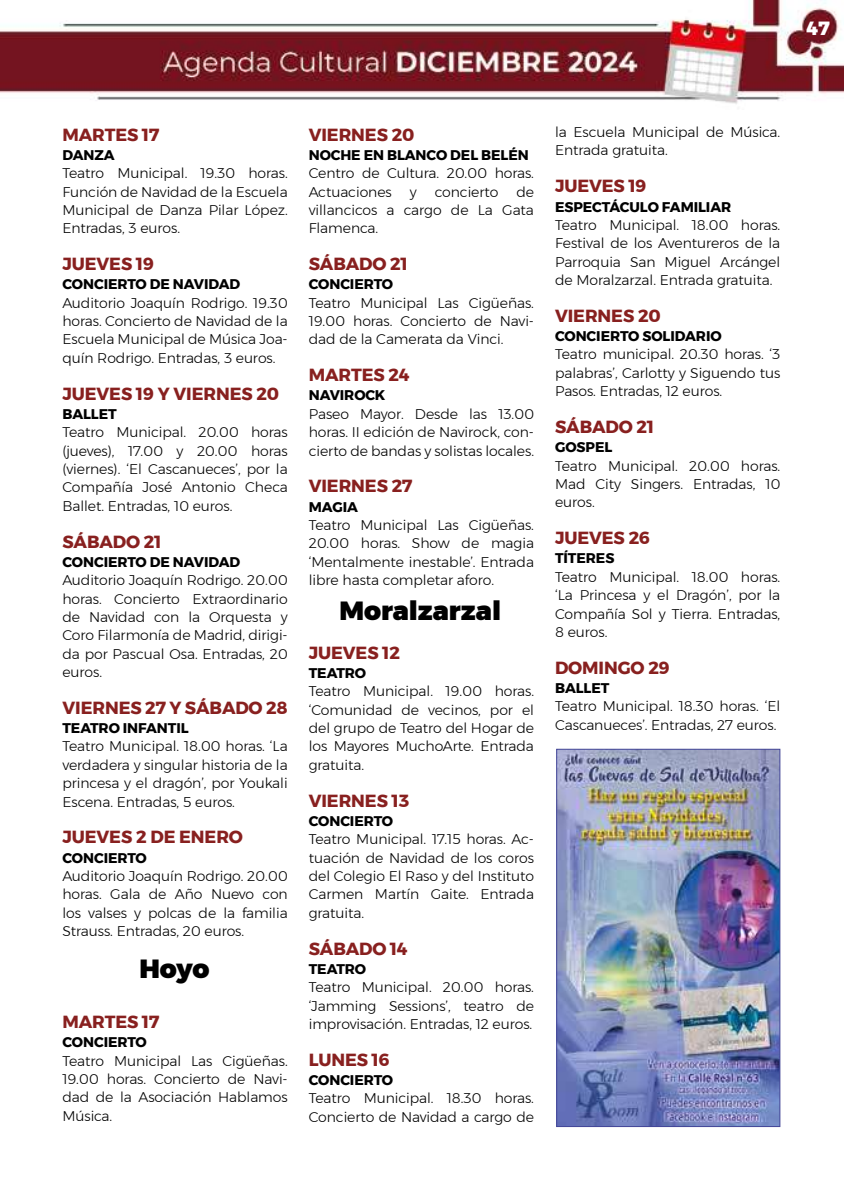
<style>
.page{position:relative;width:844px;height:1191px;background:#fff}
.page>*{position:absolute;margin:0;border:0;box-sizing:border-box;transform-origin:0 0}
.t1{font:900 26.25px "Montserrat";color:#000}
.t2{font:800 19.07px "Montserrat";color:#fff}
.t3{font:700 17.5px "Montserrat";letter-spacing:-.005em;color:#88201f}
.t4{font:300 14px/18.4px "Montserrat";letter-spacing:-.005em;color:#000;text-align:justify}
.t5{font:700 14px "Montserrat";letter-spacing:-.005em;color:#000}
</style>
<div class="page">
<img style="left:0;top:0;width:843px;height:104px">
<img style="left:558px;top:751px;width:220px;height:374px">
<div style="left:556px;top:749px;width:224px;height:378px;border:1px solid #444798"></div>
<h2 class="t2" style="left:806px;top:12px;width:24px">47</h2>
<p class="t3" style="left:62px;top:120px;width:99px">MARTES 17</p>
<p class="t5" style="left:62px;top:144px;width:54px">DANZA</p>
<p class="t4" style="left:62px;top:164px;width:227px">Teatro Municipal. 19.30 horas.<br>Función de Navidad de la Escuela Municipal de Danza Pilar López.<br>Entradas, 3 euros.</p>
<p class="t3" style="left:62px;top:250px;width:93px">JUEVES 19</p>
<p class="t5" style="left:62px;top:273px;width:179px">CONCIERTO DE NAVIDAD</p>
<p class="t4" style="left:62px;top:293px;width:227px">Auditorio Joaquín Rodrigo. 19.30 horas. Concierto de Navidad de la Escuela Municipal de Música Joa&shy;quín Rodrigo. Entradas, 3 euros.</p>
<p class="t3" style="left:62px;top:379px;width:218px">JUEVES 19 Y VIERNES 20</p>
<p class="t5" style="left:62px;top:403px;width:56px">BALLET</p>
<p class="t4" style="left:62px;top:423px;width:227px">Teatro Municipal. 20.00 horas (jueves), 17.00 y 20.00 horas (viernes). ‘El Cascanueces’, por la Compañía José Antonio Checa Ballet. Entradas, 10 euros.</p>
<p class="t3" style="left:62px;top:527px;width:100px">SÁBADO 21</p>
<p class="t5" style="left:62px;top:550px;width:179px">CONCIERTO DE NAVIDAD</p>
<p class="t4" style="left:62px;top:571px;width:227px">Auditorio Joaquín Rodrigo. 20.00 horas. Concierto Extraordinario de Navidad con la Orquesta y Coro Filarmonía de Madrid, dirigi&shy;da por Pascual Osa. Entradas, 20 euros.</p>
<p class="t3" style="left:62px;top:693px;width:227px">VIERNES 27 Y SÁBADO 28</p>
<p class="t5" style="left:62px;top:717px;width:128px">TEATRO INFANTIL</p>
<p class="t4" style="left:62px;top:737px;width:227px">Teatro Municipal. 18.00 horas. ‘La verdadera y singular historia de la princesa y el dragón’, por Youkali Escena. Entradas, 5 euros.</p>
<p class="t3" style="left:62px;top:823px;width:182px">JUEVES 2 DE ENERO</p>
<p class="t5" style="left:62px;top:846px;width:86px">CONCIERTO</p>
<p class="t4" style="left:62px;top:866px;width:227px">Auditorio Joaquín Rodrigo. 20.00 horas. Gala de Año Nuevo con los valses y polcas de la familia Strauss. Entradas, 20 euros.</p>
<h1 class="t1" style="left:139px;top:947px;width:72px">Hoyo</h1>
<p class="t3" style="left:62px;top:1007px;width:99px">MARTES 17</p>
<p class="t5" style="left:62px;top:1031px;width:86px">CONCIERTO</p>
<p class="t4" style="left:62px;top:1051px;width:227px">Teatro Municipal Las Cigüeñas.<br>19.00 horas. Concierto de Navi&shy;dad de la Asociación Hablamos Música.</p>
<p class="t3" style="left:308px;top:120px;width:107px">VIERNES 20</p>
<p class="t5" style="left:308px;top:144px;width:221px">NOCHE EN BLANCO DEL BELÉN</p>
<p class="t4" style="left:308px;top:164px;width:227px">Centro de Cultura. 20.00 horas.<br>Actuaciones</p>
<p class="t4" style="left:308px;top:182px;width:227px;text-indent:207px">de villancicos a cargo de La Gata Flamenca.</p>
<p class="t3" style="left:308px;top:250px;width:100px">SÁBADO 21</p>
<p class="t5" style="left:308px;top:273px;width:86px">CONCIERTO</p>
<p class="t4" style="left:308px;top:293px;width:227px">Teatro Municipal Las Cigüeñas.<br>19.00 horas. Concierto de Navi&shy;dad de la Camerata da Vinci.</p>
<p class="t3" style="left:308px;top:361px;width:102px">MARTES 24</p>
<p class="t5" style="left:308px;top:384px;width:78px">NAVIROCK</p>
<p class="t4" style="left:308px;top:404px;width:227px">Paseo Mayor. Desde las 13.00 horas. II edición de Navirock, con&shy;cierto de bandas y solistas locales.</p>
<p class="t3" style="left:308px;top:472px;width:105px">VIERNES 27</p>
<p class="t5" style="left:308px;top:495px;width:51px">MAGIA</p>
<p class="t4" style="left:308px;top:515px;width:227px">Teatro Municipal Las Cigüeñas.<br>20.00 horas. Show de magia ‘Mentalmente inestable’. Entrada libre hasta completar aforo.</p>
<p class="t4" style="left:410px;top:182px;width:8px">y</p>
<p class="t4" style="left:434px;top:182px;width:65px">concierto</p>
<h1 class="t1" style="left:339px;top:589px;width:163px">Moralzarzal</h1>
<p class="t3" style="left:308px;top:638px;width:93px">JUEVES 12</p>
<p class="t5" style="left:308px;top:662px;width:59px">TEATRO</p>
<p class="t4" style="left:308px;top:682px;width:227px">Teatro Municipal. 19.00 horas. ‘Comunidad de vecinos, por el del grupo de Teatro del Hogar de los Mayores MuchoArte. Entrada gratuita.</p>
<p class="t3" style="left:308px;top:786px;width:102px">VIERNES 13</p>
<p class="t5" style="left:308px;top:809px;width:86px">CONCIERTO</p>
<p class="t4" style="left:308px;top:830px;width:227px">Teatro Municipal. 17.15 horas. Ac&shy;tuación de Navidad de los coros del Colegio El Raso y del Instituto Carmen Martín Gaite. Entrada gratuita.</p>
<p class="t3" style="left:308px;top:934px;width:100px">SÁBADO 14</p>
<p class="t5" style="left:308px;top:957px;width:59px">TEATRO</p>
<p class="t4" style="left:308px;top:977px;width:227px">Teatro Municipal. 20.00 horas. ‘Jamming Sessions’, teatro de improvisación. Entradas, 12 euros.</p>
<p class="t3" style="left:308px;top:1045px;width:83px">LUNES 16</p>
<p class="t5" style="left:308px;top:1068px;width:86px">CONCIERTO</p>
<p class="t4" style="left:308px;top:1089px;width:227px">Teatro Municipal. 18.30 horas.<br>Concierto de Navidad a cargo de</p>
<p class="t4" style="left:555px;top:123px;width:227px">la Escuela Municipal de Música.<br>Entrada gratuita.</p>
<p class="t3" style="left:555px;top:172px;width:93px">JUEVES 19</p>
<p class="t5" style="left:555px;top:195px;width:178px">ESPECTÁCULO FAMILIAR</p>
<p class="t4" style="left:555px;top:215px;width:227px">Teatro Municipal. 18.00 horas.<br>Festival de los Aventureros de la Parroquia San Miguel Arcángel de Moralzarzal. Entrada gratuita.</p>
<p class="t3" style="left:555px;top:301px;width:107px">VIERNES 20</p>
<p class="t5" style="left:555px;top:325px;width:168px">CONCIERTO SOLIDARIO</p>
<p class="t4" style="left:555px;top:345px;width:227px">Teatro municipal. 20.30 horas. ‘3 palabras’, Carlotty y Siguendo tus Pasos. Entradas, 12 euros.</p>
<p class="t3" style="left:555px;top:413px;width:100px">SÁBADO 21</p>
<p class="t5" style="left:555px;top:436px;width:59px">GOSPEL</p>
<p class="t4" style="left:555px;top:456px;width:227px">Teatro Municipal. 20.00 horas.<br>Mad City Singers. Entradas, 10 euros.</p>
<p class="t3" style="left:555px;top:524px;width:97px">JUEVES 26</p>
<p class="t5" style="left:555px;top:547px;width:61px">TÍTERES</p>
<p class="t4" style="left:555px;top:567px;width:227px">Teatro Municipal. 18.00 horas. ‘La Princesa y el Dragón’, por la Compañía Sol y Tierra. Entradas, 8 euros.</p>
<p class="t3" style="left:555px;top:653px;width:116px">DOMINGO 29</p>
<p class="t5" style="left:555px;top:676px;width:56px">BALLET</p>
<p class="t4" style="left:555px;top:697px;width:227px">Teatro Municipal. 18.30 horas. ‘El<br>Cascanueces’. Entradas, 27 euros.</p>
</div>
